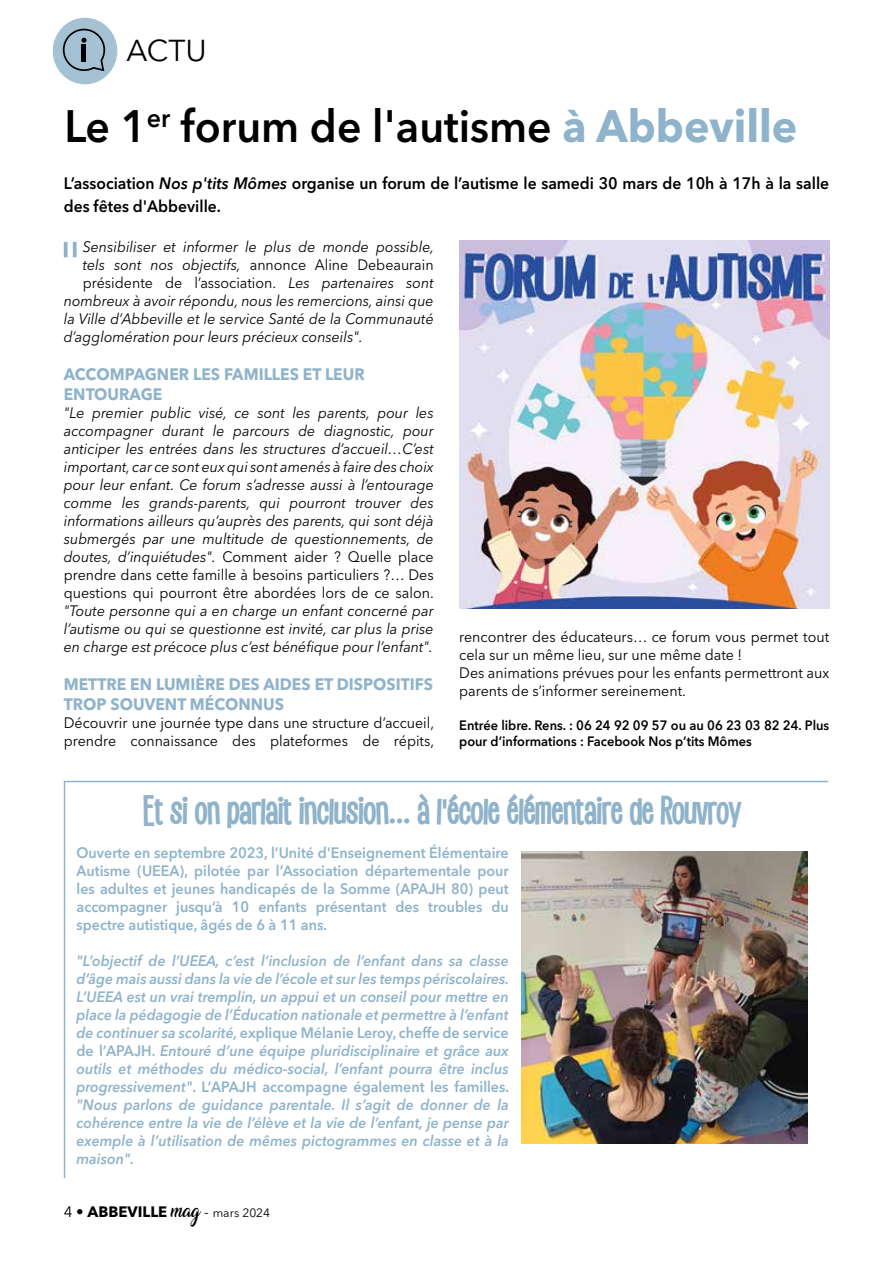
<style>
.page{position:relative;width:893px;height:1263px;background:#fff}
.page>*{position:absolute;margin:0;border:0;box-sizing:border-box;transform-origin:0 0}
.t1{font:65.85px "Avenir Next LT Pro";color:#8fb3ca;scale:.95 1}
.t2{font:600 45px "Avenir Next LT Pro";color:#000;scale:.95 1}
.t3{font:33px "Saker Sans Bold PERSONALUSE";color:#8fb3ca}
.t4{font:30px "Avenir Next LT Pro";color:#000}
.t5{font:600 16.5px/22.5px "Avenir Next LT Pro";color:#000;scale:.95 1}
.t6{font:700 16.5px/19.8px "Avenir Next LT Pro";color:#8fb3ca;scale:.95 1}
.t7{font:italic 15px/18px "Avenir Next LT Pro";color:#000;text-align:justify;scale:.95 1}
.t8{font:italic 600 15px/18px "Avenir Next LT Pro";color:#8fb3ca;text-align:justify;scale:.95 1}
.t9{font:15px/18px "Avenir Next LT Pro";color:#000;scale:.95 1}
.t10{font:600 15px/18px "Avenir Next LT Pro";color:#8fb3ca;text-align:justify;scale:.95 1}
.t11{font:700 15px "Avenir Next LT Pro";color:#000}
.t12{font:600 13.5px/16.2px "Avenir Next LT Pro";color:#000;scale:.95 1}
.s1{font-weight:700;color:#8fb3ca}
.s2{font-style:italic}
.s3{font-style:normal}
.s4{font-weight:400}
.s5{font-family:"Amarillo";font-weight:400;font-size:12px}
.s6{font-weight:400;font-size:12px}
</style>
<div class="page">
<div style="left:53px;top:18px;width:64px;height:66px;background:#a5c2d4;border-radius:50%"></div>
<svg style="left:63px;top:29px;width:42px;height:42px"></svg>
<hr style="left:82px;top:45px;width:4px;height:17px;background:#000">
<hr style="left:64px;top:781px;width:764px;height:1px;background:#8fb3ca">
<hr style="left:64px;top:781px;width:1px;height:397px;background:#8fb3ca">
<img style="left:459px;top:240px;width:370px;height:368px">
<img style="left:521px;top:851px;width:287px;height:293px">
<h3 class="t4" style="left:126px;top:33px;width:82px">ACTU</h3>
<h2 class="t2" style="left:64px;top:99px;width:773px">Le 1<sup>er</sup> forum de l'autisme <span class="s1">à Abbeville</span></h2>
<p class="t5" style="left:64px;top:172px;width:807px">L’association <span class="s2">Nos p'tits Mômes</span> organise un forum de l’autisme le samedi 30 mars de 10h à 17h à la salle des fêtes d'Abbeville.</p>
<h1 class="t1" style="left:58px;top:226px;width:28px">"</h1>
<p class="t7" style="left:83px;top:238px;width:371px">Sensibiliser et informer le plus de monde possible,</p>
<p class="t9" style="left:83px;top:256px;width:371px"><span class="s2">tels sont nos objectifs,</span> annonce Aline Debeaurain</p>
<p class="t9" style="left:83px;top:274px;width:371px">présidente de l’association. <span class="s2">Les partenaires sont</span></p>
<p class="t7" style="left:64px;top:292px;width:391px">nombreux à avoir répondu, nous les remercions, ainsi que</p>
<p class="t7" style="left:64px;top:310px;width:391px">la Ville d’Abbeville et le service Santé de la Communauté</p>
<p class="t7" style="left:64px;top:328px;width:316px">d’agglomération pour leurs précieux conseils".</p>
<p class="t6" style="left:64px;top:364px;width:318px">ACCOMPAGNER LES FAMILLES ET LEUR<br>ENTOURAGE</p>
<p class="t7" style="left:64px;top:404px;width:391px">"Le premier public visé, ce sont les parents, pour les accompagner durant le parcours de diagnostic, pour anticiper les entrées dans les structures d’accueil…C’est important, car ce sont eux qui sont amenés à faire des choix pour leur enfant. Ce forum s’adresse aussi à l’entourage comme les grands-parents, qui pourront trouver des informations ailleurs qu’auprès des parents, qui sont déjà submergés par une multitude de questionnements, de doutes, d’inquiétudes". <span class="s3">Comment aider ? Quelle place prendre dans cette famille à besoins particuliers ?… Des questions qui pourront être abordées lors de ce salon.</span></p>
<p class="t7" style="left:64px;top:602px;width:391px">"Toute personne qui a en charge un enfant concerné par l’autisme ou qui se questionne est invité, car plus la prise en charge est précoce plus c’est bénéfique pour l’enfant".</p>
<p class="t6" style="left:64px;top:674px;width:390px">METTRE EN LUMIÈRE DES AIDES ET DISPOSITIFS<br>TROP SOUVENT MÉCONNUS</p>
<p class="t9" style="left:64px;top:713px;width:391px">Découvrir une journée type dans une structure d’accueil, prendre connaissance des plateformes de répits,</p>
<p class="t9" style="left:459px;top:627px;width:391px">rencontrer des éducateurs… ce forum vous permet tout cela sur un même lieu, sur une même date !<br>Des animations prévues pour les enfants permettront aux parents de s’informer sereinement.</p>
<p class="t12" style="left:459px;top:717px;width:391px">Entrée libre. Rens. : 06 24 92 09 57 ou au 06 23 03 82 24. Plus pour d’informations : Facebook Nos p’tits Mômes</p>
<h3 class="t3" style="left:143px;top:785px;width:599px">Et si on parlait inclusion… à l’école élémentaire de Rouvroy</h3>
<p class="t10" style="left:77px;top:843px;width:456px">Ouverte en septembre 2023, l’Unité d'Enseignement Élémentaire Autisme (UEEA), pilotée par l’Association départementale pour les adultes et jeunes handicapés de la Somme (APAJH 80) peut accompagner jusqu’à 10 enfants présentant des troubles du spectre autistique, âgés de 6 à 11 ans.</p>
<p class="t8" style="left:77px;top:951px;width:457px">"L’objectif de l’UEEA, c’est l’inclusion de l’enfant dans sa classe d’âge mais aussi dans la vie de l’école et sur les temps périscolaires.<br>L’UEEA est un vrai tremplin, un appui et un conseil pour mettre en place la pédagogie de l’Éducation nationale et permettre à l’enfant de continuer sa scolarité, <span class="s3">explique Mélanie Leroy, cheffe de service de l’APAJH.</span> Entouré d’une équipe pluridisciplinaire et grâce aux outils et méthodes du médico-social, l’enfant pourra être inclus progressivement"<span class="s3">. L’APAJH accompagne également les familles. </span>"Nous parlons de guidance parentale. Il s’agit de donner de la cohérence entre la vie de l’élève et la vie de l’enfant, je pense par exemple à l’utilisation de mêmes pictogrammes en classe et à la maison".</p>
<p class="t11" style="left:64px;top:1202px;width:208px"><span class="s4">4 •</span> ABBEVILLE <span class="s5">mag</span> <span class="s4">-</span> <span class="s6">mars 2024</span></p>
</div>
